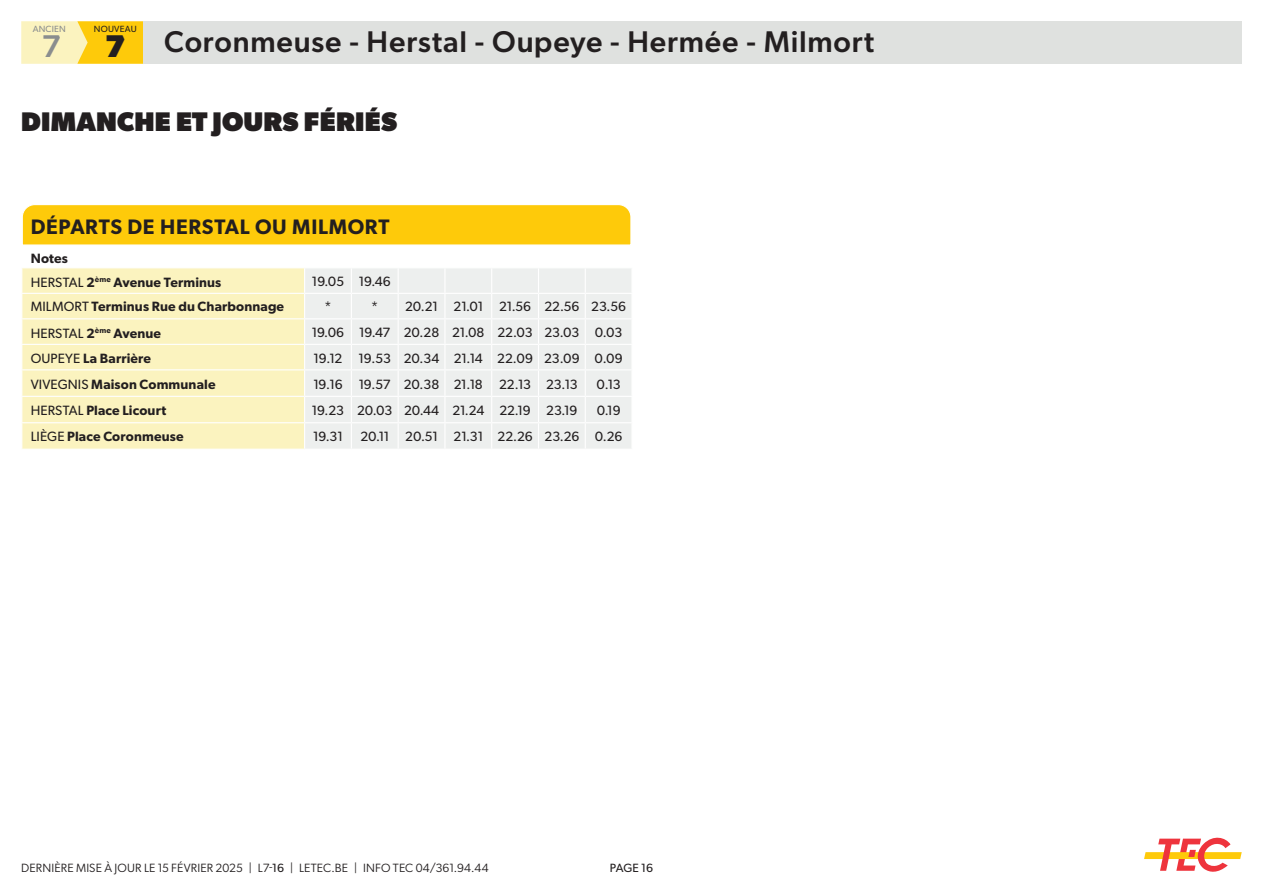
<style>
.page{position:relative;width:1263px;height:893px;background:#fff}
.page>*{position:absolute;margin:0;border:0;box-sizing:border-box;transform-origin:0 0}
.t1{font:500 31.5px "Gibson";color:#8a8d8e}
.t2{font:500 30px "Gibson";letter-spacing:.025em;color:#231f20}
.t3{font:800 27px "Gibson";letter-spacing:.01em;color:#231f20}
.t4{font:600 21px "Gibson";letter-spacing:.03em;color:#231f20}
.t5{font:13.5px "Gibson";color:#231f20}
.t6{font:600 13.5px "Gibson";letter-spacing:.01em;color:#231f20}
.t7{font:12px "Gibson";letter-spacing:.01em;color:#231f20}
.t8{font:12px "Gibson";letter-spacing:-.01em;color:#231f20}
.t9{font:9px "Gibson";letter-spacing:.025em;color:#231f20}
.t10{font:9px "Gibson";letter-spacing:.025em;color:#8a8d8e}
.s1{font-weight:700;font-size:31.5px}
.s2{font-weight:400}
.s3{font-weight:600}
.s4{font-style:inherit}
</style>
<div class="page">
<div style="left:77px;top:21px;width:66px;height:43px;background:#feca0a"></div>
<svg style="left:21px;top:21px;width:67px;height:43px;background:#fbefb1"></svg>
<svg style="left:1144px;top:837px;width:98px;height:35px"></svg>
<div style="left:143px;top:21px;width:1099px;height:43px;background:#dfe1df"></div>
<svg style="left:22px;top:204px;width:609px;height:245px"></svg>
<p class="t10" style="left:33px;top:23px;width:35px">ANCIEN</p>
<p class="t9" style="left:94px;top:23px;width:44px">NOUVEAU</p>
<h2 class="t2" style="left:105px;top:20px;width:771px"><span class="s1">7</span> Coronmeuse - Herstal - Oupeye - Hermée - Milmort</h2>
<h1 class="t1" style="left:42px;top:24px;width:21px">7</h1>
<p class="t3" style="left:21px;top:102px;width:377px">DIMANCHE ET JOURS FÉRIÉS</p>
<p class="t4" style="left:31px;top:212px;width:360px">DÉPARTS DE HERSTAL OU MILMORT</p>
<p class="t6" style="left:31px;top:248px;width:39px">Notes</p>
<p class="t6" style="left:31px;top:272px;width:192px"><span class="s2">HERSTAL</span> 2<sup>ème</sup> Avenue Terminus</p>
<p class="t5" style="left:312px;top:272px;width:34px">19.05</p>
<p class="t5" style="left:359px;top:272px;width:33px">19.46</p>
<p class="t6" style="left:31px;top:297px;width:255px"><span class="s2">MILMORT</span> Terminus Rue du Charbonnage</p>
<p class="t5" style="left:324px;top:297px;width:9px">*</p>
<p class="t5" style="left:371px;top:297px;width:9px">*</p>
<p class="t5" style="left:405px;top:297px;width:34px">20.21</p>
<p class="t5" style="left:453px;top:297px;width:31px">21.01</p>
<p class="t5" style="left:499px;top:297px;width:33px">21.56</p>
<p class="t5" style="left:544px;top:297px;width:37px">22.56</p>
<p class="t5" style="left:591px;top:297px;width:36px">23.56</p>
<p class="t5" style="left:31px;top:324px;width:132px">HERSTAL <span class="s3">2</span><sup>ème</sup> <span class="s3">Avenue</span></p>
<p class="t5" style="left:312px;top:323px;width:34px">19.06</p>
<p class="t5" style="left:359px;top:323px;width:33px">19.47</p>
<p class="t5" style="left:404px;top:323px;width:37px">20.28</p>
<p class="t5" style="left:452px;top:323px;width:34px">21.08</p>
<p class="t5" style="left:497px;top:323px;width:37px">22.03</p>
<p class="t5" style="left:544px;top:323px;width:36px">23.03</p>
<p class="t5" style="left:595px;top:323px;width:29px">0.03</p>
<p class="t6" style="left:31px;top:348px;width:122px"><span class="s2">OUPEYE</span> La Barrière</p>
<p class="t5" style="left:314px;top:349px;width:30px">19.12</p>
<p class="t5" style="left:359px;top:349px;width:34px">19.53</p>
<p class="t5" style="left:404px;top:349px;width:37px">20.34</p>
<p class="t5" style="left:454px;top:349px;width:31px">21.14</p>
<p class="t5" style="left:497px;top:349px;width:37px">22.09</p>
<p class="t5" style="left:544px;top:349px;width:37px">23.09</p>
<p class="t5" style="left:594px;top:349px;width:30px">0.09</p>
<p class="t6" style="left:31px;top:374px;width:186px"><span class="s2">VIVEGNIS</span> Maison Communale</p>
<p class="t5" style="left:313px;top:374px;width:31px">19.16</p>
<p class="t5" style="left:359px;top:374px;width:34px">19.57</p>
<p class="t5" style="left:404px;top:374px;width:37px">20.38</p>
<p class="t5" style="left:454px;top:374px;width:31px">21.18</p>
<p class="t5" style="left:499px;top:374px;width:33px">22.13</p>
<p class="t5" style="left:546px;top:374px;width:33px">23.13</p>
<p class="t5" style="left:596px;top:374px;width:26px">0.13</p>
<p class="t6" style="left:31px;top:401px;width:137px"><span class="s2">HERSTAL</span> Place Licourt</p>
<p class="t5" style="left:312px;top:401px;width:34px">19.23</p>
<p class="t5" style="left:357px;top:401px;width:37px">20.03</p>
<p class="t5" style="left:404px;top:401px;width:36px">20.44</p>
<p class="t5" style="left:452px;top:401px;width:33px">21.24</p>
<p class="t5" style="left:499px;top:401px;width:33px">22.19</p>
<p class="t5" style="left:546px;top:401px;width:33px">23.19</p>
<p class="t5" style="left:597px;top:401px;width:25px">0.19</p>
<p class="t6" style="left:31px;top:427px;width:154px"><span class="s2">LIÈGE</span> Place Coronmeuse</p>
<p class="t5" style="left:313px;top:427px;width:31px">19.31</p>
<p class="t5" style="left:360px;top:427px;width:30px">20.11</p>
<p class="t5" style="left:405px;top:427px;width:34px">20.51</p>
<p class="t5" style="left:454px;top:427px;width:31px">21.31</p>
<p class="t5" style="left:498px;top:427px;width:37px">22.26</p>
<p class="t5" style="left:544px;top:427px;width:36px">23.26</p>
<p class="t5" style="left:595px;top:427px;width:29px">0.26</p>
<p class="t7" style="left:21px;top:859px;width:469px">DERNIÈRE MISE À JOUR LE 15 FÉVRIER 2025 | L7-<span class="s4">16</span> | LETEC.BE | INFO TEC 04/361.94.44</p>
<p class="t8" style="left:610px;top:859px;width:45px">PAGE 16</p>
</div>
